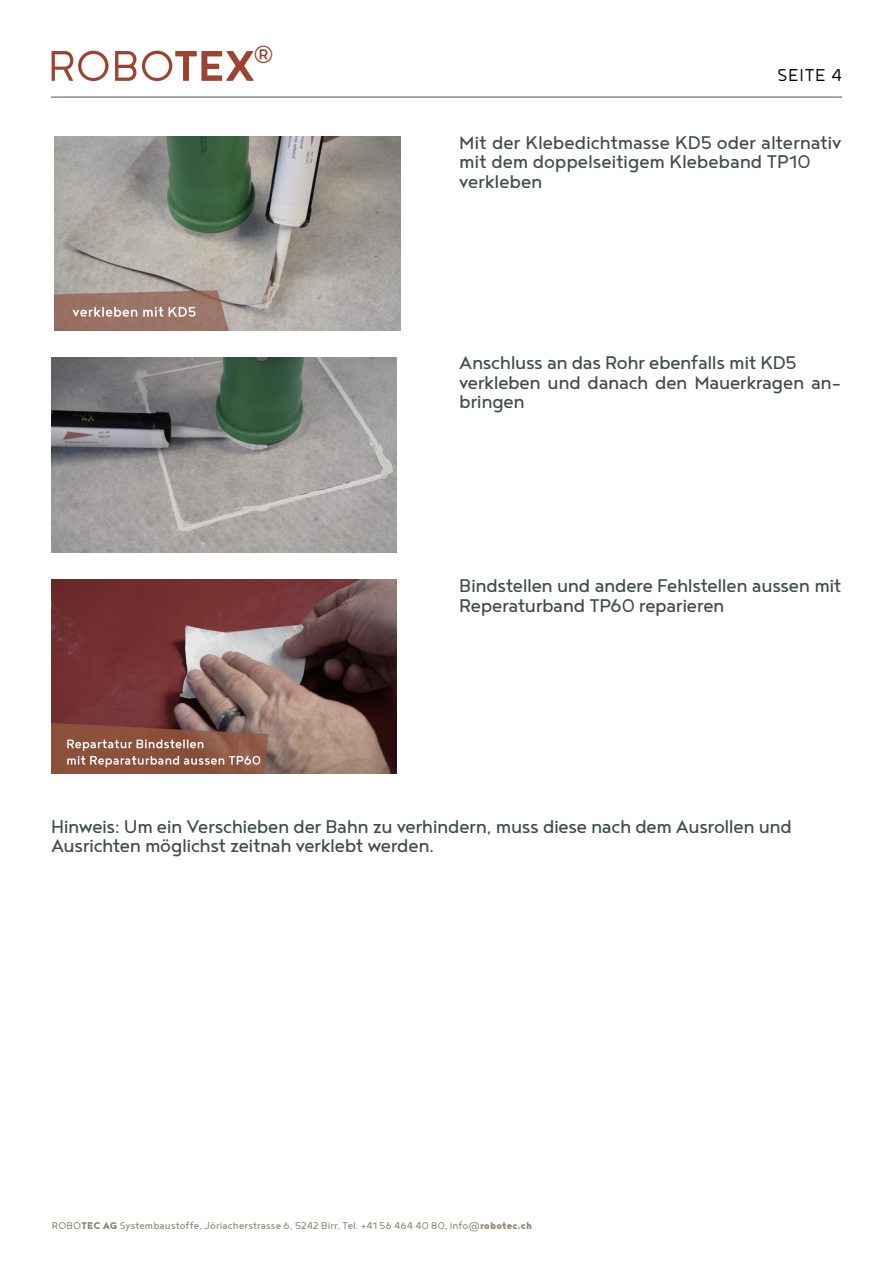
<style>
.page{position:relative;width:893px;height:1263px;background:#fff}
.page>*{position:absolute;margin:0;border:0;box-sizing:border-box;transform-origin:0 0}
.t1{font:300 52.5px "Noyh";color:#9e4331}
.t2{font:300 30.6px "Noyh";color:#9e4331}
.t3{font:22.5px/19.5px "Noyh";letter-spacing:-.015em;color:#414c4e}
.t4{font:300 21px "Noyh";letter-spacing:.03em;color:#000}
.t5{font:12px "Noyh";letter-spacing:.005em;color:#948778}
.s1{font-weight:700}
.s2{font-weight:900}
</style>
<div class="page">
<hr style="left:51px;top:96px;width:791px;height:2px;background:#948778">
<img style="left:54px;top:136px;width:346px;height:195px">
<img style="left:51px;top:358px;width:346px;height:194px">
<img style="left:51px;top:579px;width:346px;height:195px">
<h2 class="t2" style="left:252px;top:38px;width:24px">®</h2>
<h1 class="t1" style="left:48px;top:37px;width:209px">ROBO<span class="s1">TEX</span></h1>
<p class="t4" style="left:777px;top:64px;width:66px">SEITE 4</p>
<p class="t3" style="left:459px;top:132px;width:384px">Mit der Klebedichtmasse KD5 oder alternativ mit dem doppelseitigem Klebeband TP10 verkleben</p>
<p class="t3" style="left:459px;top:352px;width:384px">Anschluss an das Rohr ebenfalls mit KD5 verkleben und danach den Mauerkragen an&shy;bringen</p>
<p class="t3" style="left:459px;top:575px;width:384px">Bindstellen und andere Fehlstellen aussen mit<br>Reperaturband TP60 reparieren</p>
<p class="t3" style="left:51px;top:816px;width:743px">Hinweis: Um ein Verschieben der Bahn zu verhindern, muss diese nach dem Ausrollen und<br>Ausrichten möglichst zeitnah verklebt werden.</p>
<p class="t5" style="left:52px;top:1219px;width:482px">ROBO<span class="s2">TEC AG</span> Systembaustoffe, Jöriacherstrasse 6, 5242 Birr, Tel. +41 56 464 40 80, info@<span class="s2">robotec.ch</span></p>
</div>
